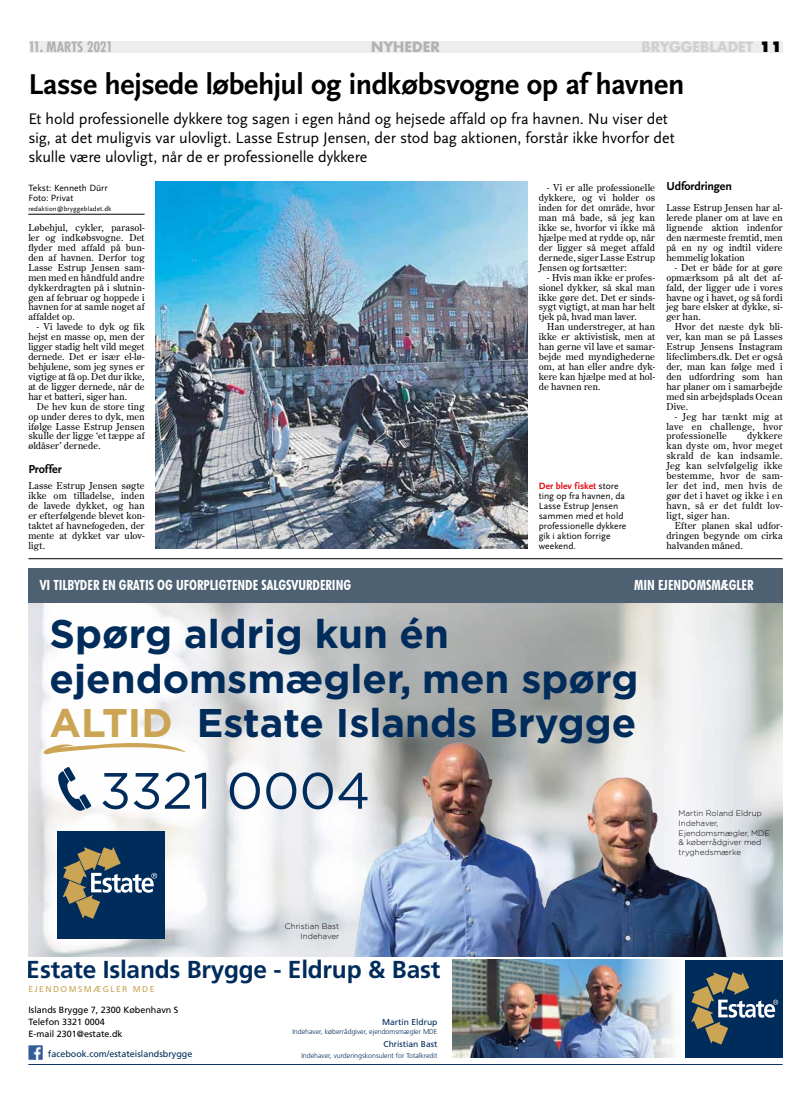
<style>
.page{position:relative;width:811px;height:1120px;background:#fff}
.page>*{position:absolute;margin:0;border:0;box-sizing:border-box;transform-origin:0 0}
.t1{font:51px "Gotham";color:#002c5c}
.t2{font:700 40px/44.6px "Gotham";color:#002c5c}
.t3{font:700 30px "Scala Sans";letter-spacing:-.01em;color:#000}
.t4{font:700 24.5px "Frutiger LT Std";letter-spacing:-.01em;color:#002c5c}
.t5{font:16px/19.2px "Scala Sans";letter-spacing:-.01em;color:#000}
.t6{font:700 condensed 14px "Futura BT";color:#fff}
.t7{font:700 14px "Futura";letter-spacing:-.005em;color:#d0d0d0}
.t8{font:700 condensed 14px "Futura";letter-spacing:-.015em;color:#b3b2b2}
.t9{font:700 14px "Futura";color:#b3b2b2}
.t10{font:700 12px "Scala Sans";letter-spacing:-.005em;color:#000}
.t11{font:9.5px/9.9px "Century Old Style Std";letter-spacing:.01em;color:#000;text-align:justify}
.t12{font:9.5px/9.9px "Scala Sans";letter-spacing:.005em;color:#000}
.t13{font:9px/12px "Frutiger LT Std";color:#000}
.t14{font:9px "Frutiger LT Std";color:#002c5c}
.t15{font:8.5px "Frutiger LT Std";color:#002c5c}
.t16{font:8.5px "Frutiger LT Std";letter-spacing:.17em;color:#cba554}
.t17{font:300 8px/9.6px "Gotham";color:#000}
.t18{font:300 7px "Frutiger LT Std";color:#002c5c}
.t19{font:7px "Scala Sans";letter-spacing:.015em;color:#000}
.s1{font-weight:800;color:#000}
.s2{font-weight:700;color:#e30a14}
.s3{color:#cba554}
</style>
<div class="page">
<div style="left:29px;top:41px;width:753px;height:11px;background:#ededed"></div>
<hr style="left:28px;top:558px;width:754px;height:1px;background:#000">
<img style="left:28px;top:602px;width:754px;height:355px">
<svg style="left:44px;top:743px;width:142px;height:11px"></svg>
<img style="left:300px;top:710px;width:451px;height:247px">
<div style="left:58px;top:831px;width:107px;height:107px;background:#002c5c"></div>
<svg style="left:63px;top:847px;width:94px;height:71px"></svg>
<svg style="left:58px;top:767px;width:33px;height:44px"></svg>
<div style="left:28px;top:568px;width:754px;height:34px;background:#4d6172"></div>
<div style="left:685px;top:960px;width:97px;height:97px;background:#002c5c"></div>
<svg style="left:691px;top:972px;width:87px;height:72px"></svg>
<hr style="left:28px;top:1064px;width:754px;height:1px;background:#002c5c">
<img style="left:28px;top:1045px;width:15px;height:15px">
<img style="left:452px;top:960px;width:223px;height:97px">
<hr style="left:28px;top:214px;width:117px;height:1px;background:#000">
<img style="left:156px;top:181px;width:371px;height:367px">
<h3 class="t8" style="left:28px;top:38px;width:86px">11. MARTS 2021</h3>
<h3 class="t9" style="left:371px;top:38px;width:23px">NYHEDER</h3>
<h3 class="t7" style="left:641px;top:38px;width:143px">BRYGGEBLADET <span class="s1">11</span></h3>
<h3 class="t3" style="left:28px;top:68px;width:657px">Lasse hejsede løbehjul og indkøbsvogne op af havnen</h3>
<p class="t5" style="left:28px;top:109px;width:648px">Et hold professionelle dykkere tog sagen i egen hånd og hejsede affald op fra havnen. Nu viser det sig, at det muligvis var ulovligt. Lasse Estrup Jensen, der stod bag aktionen, forstår ikke hvorfor det skulle være ulovligt, når de er professionelle dykkere</p>
<p class="t12" style="left:28px;top:183px;width:81px">Tekst: Kenneth Dürr<br>Foto: Privat</p>
<p class="t19" style="left:28px;top:205px;width:85px">redaktion@bryggebladet.dk</p>
<p class="t11" style="left:28px;top:222px;width:118px">Løbehjul, cykler, parasol&shy;ler og indkøbsvogne. Det flyder med affald på bun&shy;den af havnen. Derfor tog Lasse Estrup Jensen sam&shy;men med en håndfuld andre dykkerdragten på i slutnin&shy;gen af februar og hoppede i havnen for at samle noget af affaldet op.</p>
<p class="t11" style="left:28px;top:322px;width:118px;text-indent:9px">- Vi lavede to dyk og fik hejst en masse op, men der ligger stadig helt vild meget dernede. Det er især el-lø&shy;behjulene, som jeg synes er vigtige at få op. Det dur ikke, at de ligger dernede, når de har et batteri, siger han.</p>
<p class="t11" style="left:28px;top:401px;width:118px;text-indent:9px">De hev kun de store ting op under deres to dyk, men ifølge Lasse Estrup Jensen skulle der ligge ‘et tæppe af øldåser’ dernede.</p>
<p class="t10" style="left:28px;top:462px;width:35px">Proffer</p>
<p class="t11" style="left:28px;top:480px;width:118px">Lasse Estrup Jensen søgte ikke om tilladelse, inden de lavede dykket, og han er efterfølgende blevet kon&shy;taktet af havnefogeden, der mente at dykket var ulov&shy;ligt.</p>
<p class="t10" style="left:666px;top:180px;width:67px">Udfordringen</p>
<p class="t11" style="left:666px;top:203px;width:118px">Lasse Estrup Jensen har al&shy;lerede planer om at lave en lignende aktion indenfor den nærmeste fremtid, men på en ny og indtil videre hemmelig lokation</p>
<p class="t11" style="left:666px;top:262px;width:118px;text-indent:9px">- Det er både for at gøre opmærksom på alt det af&shy;fald, der ligger ude i vores havne og i havet, og så fordi jeg bare elsker at dykke, si&shy;ger han.</p>
<p class="t11" style="left:666px;top:322px;width:118px;text-indent:9px">Hvor det næste dyk bli&shy;ver, kan man se på Lasses Estrup Jensens Instagram lifeclimbers.dk. Det er også der, man kan følge med i den udfordring som han har planer om i samarbejde med sin arbejdsplads Ocean Dive.</p>
<p class="t11" style="left:666px;top:411px;width:118px;text-indent:9px">- Jeg har tænkt mig at lave en challenge, hvor professionelle</p>
<p class="t11" style="left:539px;top:183px;width:118px;text-indent:9px">- Vi er alle professionelle dykkere, og vi holder os inden for det område, hvor man må bade, så jeg kan ikke se, hvorfor vi ikke må hjælpe med at rydde op, når der ligger så meget affald dernede, siger Lasse Estrup Jensen og fortsætter:</p>
<p class="t11" style="left:539px;top:272px;width:118px;text-indent:9px">- Hvis man ikke er profes&shy;sionel dykker, så skal man ikke gøre det. Det er sinds&shy;sygt vigtigt, at man har helt tjek på, hvad man laver.</p>
<p class="t11" style="left:539px;top:322px;width:118px;text-indent:9px">Han understreger, at han ikke er aktivistisk, men at han gerne vil lave et samar&shy;bejde med myndighederne om, at han eller andre dyk&shy;kere kan hjælpe med at hol&shy;de havnen ren.</p>
<p class="t11" style="left:666px;top:431px;width:118px;text-indent:81px">dykkere kan dyste om, hvor meget skrald de kan indsamle.<br>Jeg kan selvfølgelig ikke bestemme, hvor de sam&shy;ler det ind, men hvis de gør det i havet og ikke i en havn, så er det fuldt lov&shy;ligt, siger han.</p>
<p class="t11" style="left:666px;top:520px;width:118px;text-indent:9px">Efter planen skal udfor&shy;dringen begynde om cirka halvanden måned.</p>
<p class="t12" style="left:539px;top:481px;width:89px"><span class="s2">Der blev fisket</span> store ting op fra havnen, da<br>Lasse Estrup Jensen sammen med et hold professionelle dykkere gik i aktion forrige weekend.</p>
<h3 class="t6" style="left:40px;top:576px;width:313px">VI TILBYDER EN GRATIS OG UFORPLIGTENDE SALGSVURDERING</h3>
<h3 class="t6" style="left:634px;top:576px;width:121px">MIN EJENDOMSMÆGLER</h3>
<h2 class="t2" style="left:50px;top:610px;width:590px">Spørg aldrig kun én ejendomsmægler, men spørg<br><span class="s3">ALTID</span> Estate Islands Brygge</h2>
<h1 class="t1" style="left:100px;top:762px;width:272px">3321 0004</h1>
<p class="t17" style="left:285px;top:921px;width:56px;text-align:right">Christian Bast<br>Indehaver</p>
<h3 class="t4" style="left:27px;top:955px;width:415px">Estate Islands Brygge - Eldrup &amp; Bast</h3>
<p class="t15" style="left:382px;top:1017px;width:57px">Martin Eldrup</p>
<p class="t18" style="left:292px;top:1027px;width:146px">Indehaver, køberrådgiver, ejendomsmægler MDE</p>
<p class="t15" style="left:383px;top:1039px;width:55px">Christian Bast</p>
<p class="t14" style="left:48px;top:1048px;width:146px">facebook.com/estateislandsbrygge</p>
<p class="t18" style="left:301px;top:1051px;width:138px">Indehaver, vurderingskonsulent for Totalkredit</p>
<p class="t16" style="left:28px;top:984px;width:128px">EJENDOMSMÆGLER MDE</p>
<p class="t13" style="left:28px;top:1004px;width:152px">Islands Brygge 7, 2300 København S<br>Telefon 3321 0004<br>E-mail 2301@estate.dk</p>
<p class="t17" style="left:678px;top:809px;width:93px">Martin Roland Eldrup<br>Indehaver,<br>Ejendomsmægler, MDE &amp; køberrådgiver med tryghedsmærke</p>
</div>
